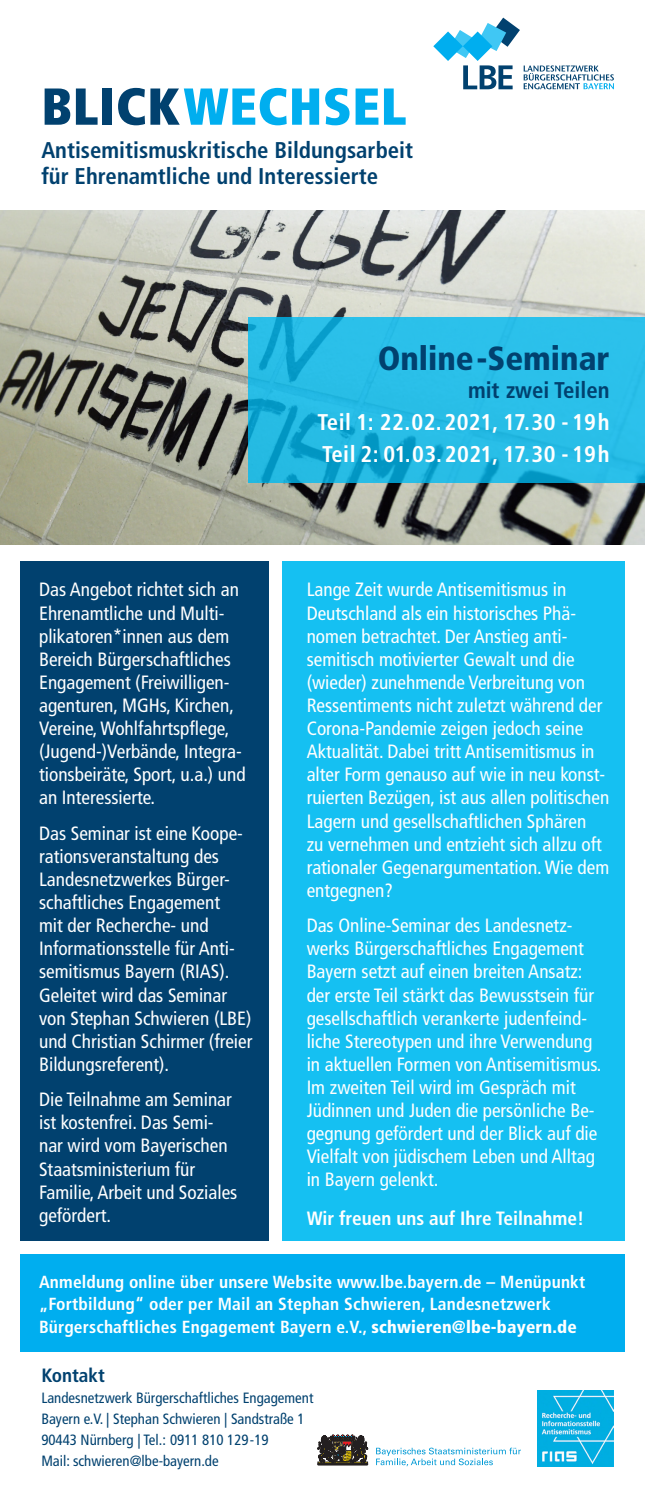
<style>
.page{position:relative;width:645px;height:1489px;background:#fff}
.page>*{position:absolute;margin:0;border:0;box-sizing:border-box;transform-origin:0 0}
.t1{font:900 condensed 51.8px "Frutiger LT";letter-spacing:.01em;color:#00aeef}
.t2{font:900 condensed 33.25px "Frutiger LT";color:#01416f}
.t3{font:700 condensed 22.75px/26.2px "Frutiger LT";color:#01416f}
.t4{font:700 condensed 22.75px/32.7px "Frutiger LT";letter-spacing:.02em;color:#fff}
.t5{font:condensed 19.25px/23.1px "Frutiger LT";color:#fff}
.t6{font:700 condensed 19.25px "Frutiger LT";color:#fff}
.t7{font:700 condensed 19.25px "Frutiger LT";color:#01416f}
.t8{font:700 condensed 17.5px/22.8px "Frutiger LT";letter-spacing:.01em;color:#fff}
.t9{font:condensed 14.88px/21px "Frutiger LT";color:#01416f}
.s1{color:#01416f}
.s2{font-weight:900}
</style>
<div class="page">
<img style="left:0;top:211px;width:645px;height:333px">
<svg style="left:433px;top:18px;width:181px;height:71px"></svg>
<div style="left:282px;top:561px;width:343px;height:680px;background:#15c0f2"></div>
<div style="left:20px;top:561px;width:248px;height:680px;background:#01416f"></div>
<div style="left:20px;top:1254px;width:605px;height:97px;background:#00aeef"></div>
<svg style="left:248px;top:317px;width:397px;height:166px;background:#24bae4"></svg>
<img style="left:538px;top:1390px;width:76px;height:75px">
<svg style="left:376px;top:1447px;width:145px;height:18px"></svg>
<svg style="left:317px;top:1434px;width:51px;height:30px;background:#544d44"></svg>
<h1 class="t1" style="left:41px;top:75px;width:367px"><span class="s1">BLICK</span>WECHSEL</h1>
<p class="t3" style="left:41px;top:137px;width:373px">Antisemitismuskritische Bildungsarbeit für Ehrenamtliche und Interessierte</p>
<h2 class="t2" style="left:378px;top:338px;width:233px">Online-Seminar</h2>
<p class="t5" style="left:39px;top:578px;width:208px">Das Angebot richtet sich an<br>Ehrenamtliche und Multi&shy;plikatoren*innen aus dem<br>Bereich Bürgerschaftliches<br>Engagement (Freiwilligen&shy;agenturen, MGHs, Kirchen,<br>Vereine, Wohlfahrtspflege, (Jugend-)Verbände, Integra&shy;tionsbeiräte, Sport, u.a.) und an Interessierte.</p>
<p class="t5" style="left:39px;top:821px;width:215px">Das Seminar ist eine Koope&shy;rationsveranstaltung des<br>Landesnetzwerkes Bürger&shy;schaftliches Engagement<br>mit der Recherche- und<br>Informationsstelle für Anti&shy;semitismus Bayern (RIAS).<br>Geleitet wird das Seminar von Stephan Schwieren (LBE) und Christian Schirmer (freier<br>Bildungsreferent).</p>
<p class="t5" style="left:39px;top:1088px;width:200px">Die Teilnahme am Seminar ist kostenfrei. Das Semi&shy;nar wird vom Bayerischen<br>Staatsministerium für<br>Familie, Arbeit und Soziales gefördert.</p>
<p class="t3" style="left:468px;top:377px;width:143px">mit zwei Teilen</p>
<p class="t4" style="left:317px;top:405px;width:294px">Teil 1: 22.02.2021, 17.30 - 19h<br>Teil 2: 01.03.2021, 17.30 - 19h</p>
<p class="t5" style="left:307px;top:578px;width:304px">Lange Zeit wurde Antisemitismus in Deutschland als ein historisches Phä&shy;nomen betrachtet. Der Anstieg anti&shy;semitisch motivierter Gewalt und die (wieder) zunehmende Verbreitung von Ressentiments nicht zuletzt während der Corona-Pandemie zeigen jedoch seine Aktualität. Dabei tritt Antisemitismus in alter Form genauso auf wie in neu konst&shy;ruierten Bezügen, ist aus allen politischen Lagern und gesellschaftlichen Sphären<br>zu vernehmen und entzieht sich allzu oft rationaler Gegenargumentation. Wie dem entgegnen?</p>
<p class="t5" style="left:307px;top:914px;width:296px">Das Online-Seminar des Landesnetz&shy;werks Bürgerschaftliches Engagement Bayern setzt auf einen breiten Ansatz: der erste Teil stärkt das Bewusstsein für gesellschaftlich verankerte judenfeind&shy;liche Stereotypen und ihre Verwendung in aktuellen Formen von Antisemitismus.<br>Im zweiten Teil wird im Gespräch mit Jüdinnen und Juden die persönliche Be&shy;gegnung gefördert und der Blick auf die Vielfalt von jüdischem Leben und Alltag in Bayern gelenkt.</p>
<p class="t6" style="left:307px;top:1207px;width:279px">Wir freuen uns auf Ihre Teilnahme!</p>
<p class="t8" style="left:39px;top:1269px;width:548px">Anmeldung online über unsere Website www.lbe.bayern.de – Menüpunkt „Fortbildung“ oder per Mail an Stephan Schwieren, Landesnetzwerk<br>Bürgerschaftliches Engagement Bayern e.V., <span class="s2">schwieren@lbe-bayern.de</span></p>
<p class="t7" style="left:41px;top:1363px;width:65px">Kontakt</p>
<p class="t9" style="left:41px;top:1387px;width:274px">Landesnetzwerk Bürgerschaftliches Engagement Bayern e.V. | Stephan Schwieren | Sandstraße 1<br>90443 Nürnberg | Tel.: 0911 810 129-19<br>Mail: schwieren@lbe-bayern.de</p>
</div>
